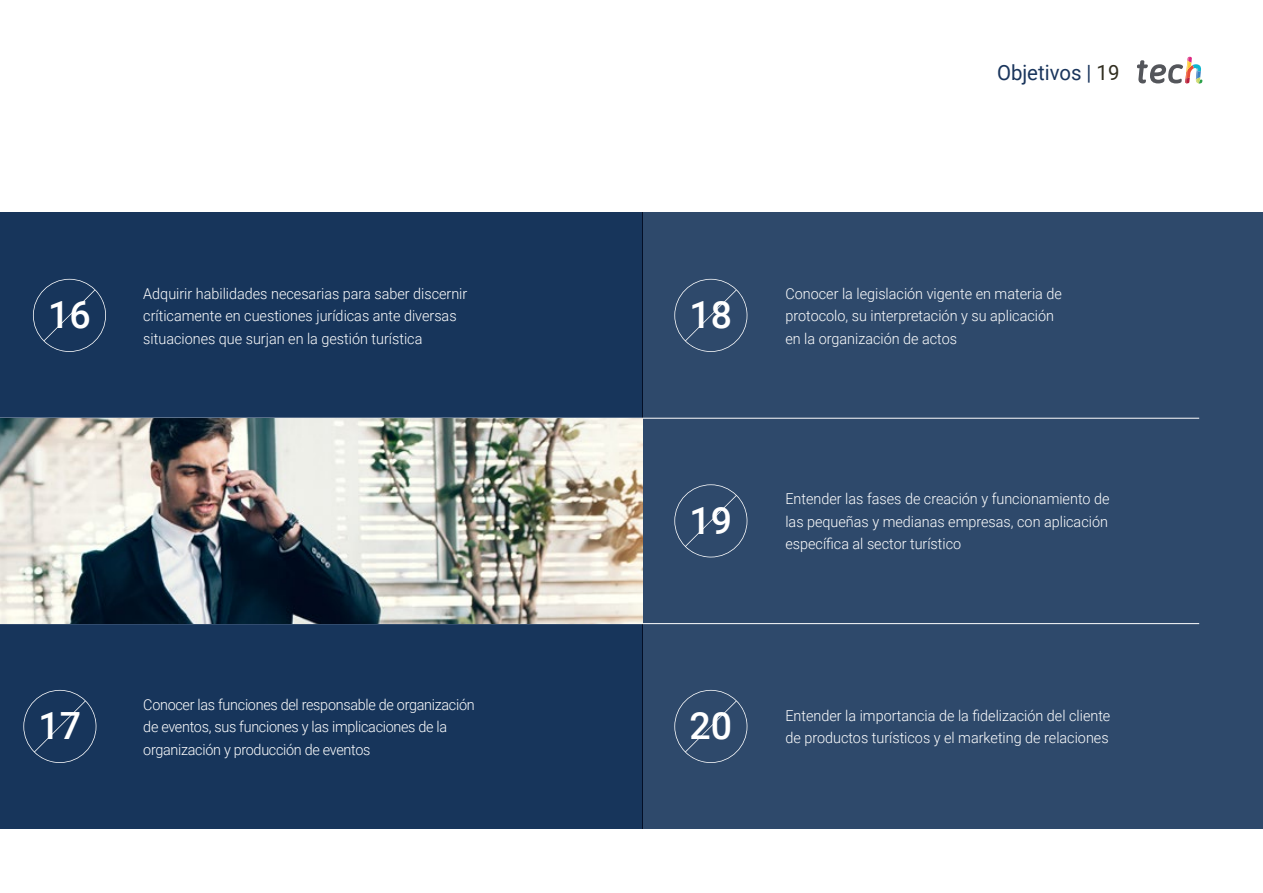
<style>
.page{position:relative;width:1263px;height:893px;background:#fff}
.page>*{position:absolute;margin:0;border:0;box-sizing:border-box;transform-origin:0 0}
.t1{font:500 37.5px "Roboto";color:#fff}
.t2{font:21px "Roboto";color:#1a355c}
.t3{font:300 15px/22.5px "Roboto";color:#fff;scale:.96 1}
.t4{font:300 15px/22.5px "Roboto";letter-spacing:-.02em;color:#fff;scale:.96 1}
.s1{color:#312e20}
</style>
<div class="page">
<div style="left:0;top:213px;width:642px;height:616px;background:#17355b"></div>
<div style="left:642px;top:213px;width:621px;height:616px;background:#2e496b"></div>
<svg style="left:33px;top:279px;width:73px;height:73px"></svg>
<svg style="left:674px;top:279px;width:73px;height:73px"></svg>
<svg style="left:23px;top:690px;width:73px;height:73px"></svg>
<svg style="left:674px;top:484px;width:73px;height:73px"></svg>
<svg style="left:674px;top:690px;width:73px;height:73px"></svg>
<hr style="left:0;top:418px;width:1199px;height:1px;background:#fff">
<hr style="left:0;top:623px;width:1199px;height:1px;background:#fff">
<img style="left:0;top:418px;width:642px;height:205px">
<svg style="left:1137px;top:57px;width:65px;height:27px"></svg>
<h2 class="t2" style="left:997px;top:57px;width:124px">Objetivos | <span class="s1">19</span></h2>
<p class="t3" style="left:143px;top:281px;width:339px">Adquirir habilidades necesarias para saber discernir críticamente en cuestiones jurídicas ante diversas situaciones que surjan en la gestión turística</p>
<p class="t3" style="left:785px;top:281px;width:289px">Conocer la legislación vigente en materia de protocolo, su interpretación y su aplicación en la organización de actos</p>
<h1 class="t1" style="left:48px;top:288px;width:44px">16</h1>
<h1 class="t1" style="left:689px;top:288px;width:44px">18</h1>
<h1 class="t1" style="left:39px;top:699px;width:44px">17</h1>
<p class="t4" style="left:143px;top:692px;width:347px">Conocer las funciones del responsable de organización de eventos, sus funciones y las implicaciones de la organización y producción de eventos</p>
<h1 class="t1" style="left:689px;top:494px;width:44px">19</h1>
<p class="t3" style="left:785px;top:487px;width:339px;text-align:justify">Entender las fases de creación y funcionamiento de las pequeñas y medianas empresas, con aplicación específica al sector turístico</p>
<h1 class="t1" style="left:689px;top:699px;width:44px">20</h1>
<p class="t3" style="left:785px;top:704px;width:340px">Entender la importancia de la fidelización del cliente</p>
<p class="t3" style="left:785px;top:726px;width:338px">de productos turísticos y el marketing de relaciones</p>
</div>
